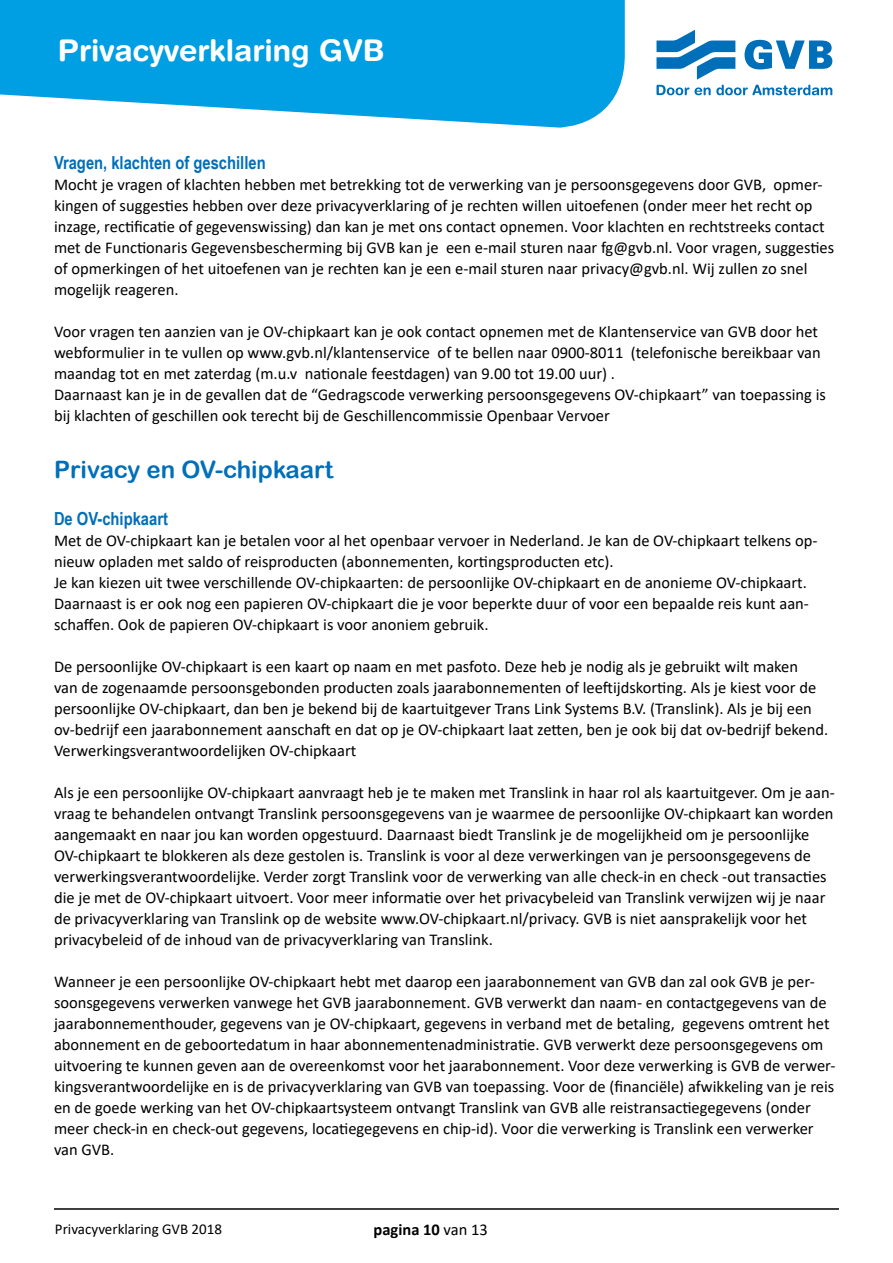
<style>
.page{position:relative;width:893px;height:1263px;background:#fff}
.page>*{position:absolute;margin:0;border:0;box-sizing:border-box;transform-origin:0 0}
.t1{font:700 30px "Helvetica Rounded LT";color:#fff}
.t2{font:24px "Arial Rounded MT Bold";color:#006fb9}
.t3{font:700 18px "Arial Narrow";color:#006fb9}
.t4{font:16.5px/21px "Calibri";color:#000}
.t5{font:700 16.5px "Calibri";color:#000}
.t6{font:15px "Calibri";color:#000}
.s1{font-weight:400}
</style>
<div class="page">
<hr style="left:54px;top:1208px;width:785px;height:2px;background:#000">
<svg style="left:0;top:0;width:625px;height:128px;background:#21abe6"></svg>
<svg style="left:656px;top:30px;width:79px;height:49px"></svg>
<svg style="left:744px;top:40px;width:88px;height:29px"></svg>
<svg style="left:656px;top:85px;width:176px;height:10px"></svg>
<h1 class="t1" style="left:58px;top:32px;width:328px">Privacyverklaring GVB</h1>
<p class="t3" style="left:54px;top:149px;width:213px">Vragen, klachten of geschillen</p>
<p class="t4" style="left:54px;top:174px;width:782px">Mocht je vragen of klachten hebben met betrekking tot de verwerking van je persoonsgegevens door GVB, opmer&shy;kingen of suggesties hebben over deze privacyverklaring of je rechten willen uitoefenen (onder meer het recht op inzage, rectificatie of gegevenswissing) dan kan je met ons contact opnemen. Voor klachten en rechtstreeks contact met de Functionaris Gegevensbescherming bij GVB kan je een e-mail sturen naar fg@gvb.nl. Voor vragen, suggesties of opmerkingen of het uitoefenen van je rechten kan je een e-mail sturen naar privacy@gvb.nl. Wij zullen zo snel mogelijk reageren.</p>
<p class="t4" style="left:54px;top:321px;width:773px">Voor vragen ten aanzien van je OV-chipkaart kan je ook contact opnemen met de Klantenservice van GVB door het webformulier in te vullen op www.gvb.nl/klantenservice of te bellen naar 0900-8011 (telefonische bereikbaar van maandag tot en met zaterdag (m.u.v nationale feestdagen) van 9.00 tot 19.00 uur) .<br>Daarnaast kan je in de gevallen dat de “Gedragscode verwerking persoonsgegevens OV-chipkaart” van toepassing is bij klachten of geschillen ook terecht bij de Geschillencommissie Openbaar Vervoer</p>
<h2 class="t2" style="left:54px;top:455px;width:281px">Privacy en OV-chipkaart</h2>
<p class="t3" style="left:54px;top:505px;width:116px">De OV-chipkaart</p>
<p class="t4" style="left:54px;top:529px;width:765px">Met de OV-chipkaart kan je betalen voor al het openbaar vervoer in Nederland. Je kan de OV-chipkaart telkens op&shy;nieuw opladen met saldo of reisproducten (abonnementen, kortingsproducten etc).<br>Je kan kiezen uit twee verschillende OV-chipkaarten: de persoonlijke OV-chipkaart en de anonieme OV-chipkaart.<br>Daarnaast is er ook nog een papieren OV-chipkaart die je voor beperkte duur of voor een bepaalde reis kunt aan&shy;schaffen. Ook de papieren OV-chipkaart is voor anoniem gebruik.</p>
<p class="t4" style="left:54px;top:655px;width:776px">De persoonlijke OV-chipkaart is een kaart op naam en met pasfoto. Deze heb je nodig als je gebruikt wilt maken<br>van de zogenaamde persoonsgebonden producten zoals jaarabonnementen of leeftijdskorting. Als je kiest voor de persoonlijke OV-chipkaart, dan ben je bekend bij de kaartuitgever Trans Link Systems B.V. (Translink). Als je bij een ov-bedrijf een jaarabonnement aanschaft en dat op je OV-chipkaart laat zetten, ben je ook bij dat ov-bedrijf bekend.<br>Verwerkingsverantwoordelijken OV-chipkaart</p>
<p class="t4" style="left:54px;top:781px;width:782px">Als je een persoonlijke OV-chipkaart aanvraagt heb je te maken met Translink in haar rol als kaartuitgever. Om je aan&shy;vraag te behandelen ontvangt Translink persoonsgegevens van je waarmee de persoonlijke OV-chipkaart kan worden aangemaakt en naar jou kan worden opgestuurd. Daarnaast biedt Translink je de mogelijkheid om je persoonlijke OV-chipkaart te blokkeren als deze gestolen is. Translink is voor al deze verwerkingen van je persoonsgegevens de verwerkingsverantwoordelijke. Verder zorgt Translink voor de verwerking van alle check-in en check -out transacties die je met de OV-chipkaart uitvoert. Voor meer informatie over het privacybeleid van Translink verwijzen wij je naar de privacyverklaring van Translink op de website www.OV-chipkaart.nl/privacy. GVB is niet aansprakelijk voor het privacybeleid of de inhoud van de privacyverklaring van Translink.</p>
<p class="t4" style="left:54px;top:971px;width:783px">Wanneer je een persoonlijke OV-chipkaart hebt met daarop een jaarabonnement van GVB dan zal ook GVB je per&shy;soonsgegevens verwerken vanwege het GVB jaarabonnement. GVB verwerkt dan naam- en contactgegevens van de jaarabonnementhouder, gegevens van je OV-chipkaart, gegevens in verband met de betaling, gegevens omtrent het abonnement en de geboortedatum in haar abonnementenadministratie. GVB verwerkt deze persoonsgegevens om uitvoering te kunnen geven aan de overeenkomst voor het jaarabonnement. Voor deze verwerking is GVB de verwer&shy;kingsverantwoordelijke en is de privacyverklaring van GVB van toepassing. Voor de (financiële) afwikkeling van je reis en de goede werking van het OV-chipkaartsysteem ontvangt Translink van GVB alle reistransactiegegevens (onder meer check-in en check-out gegevens, locatiegegevens en chip-id). Voor die verwerking is Translink een verwerker van GVB.</p>
<p class="t6" style="left:55px;top:1218px;width:169px">Privacyverklaring GVB 2018</p>
<p class="t5" style="left:374px;top:1218px;width:116px">pagina 10 <span class="s1">van 13</span></p>
</div>
